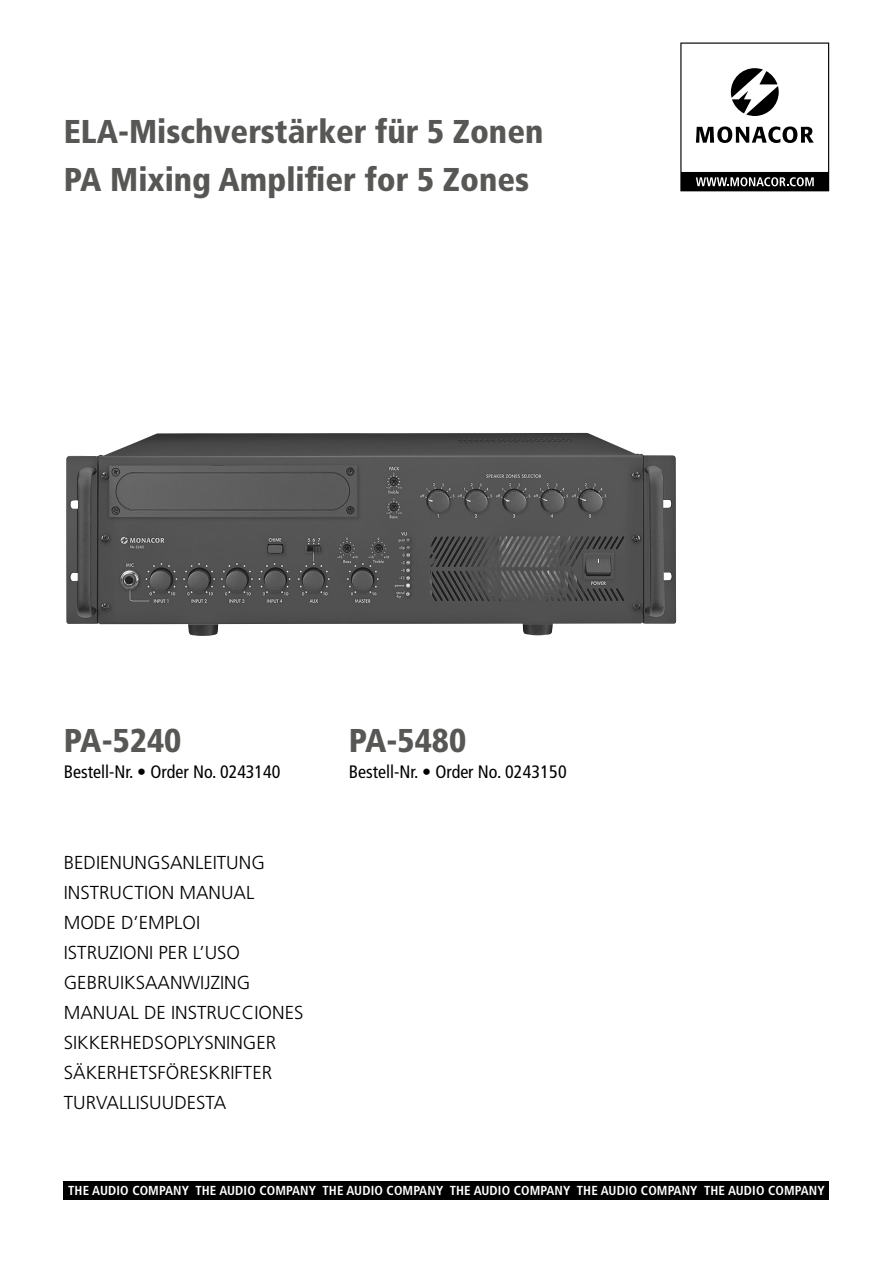
<style>
.page{position:relative;width:893px;height:1263px;background:#fff}
.page>*{position:absolute;margin:0;border:0;box-sizing:border-box;transform-origin:0 0}
.Artikel{font:900 condensed 33px "Frutiger LT Pro";color:#575756}
.BDA{font:300 18.75px "Frutiger LT Pro";color:#000}
.Best_-Nr{font:condensed 18px "Frutiger LT Pro";color:#000}
.t1{font:700 condensed 13.05px "Frutiger LT Pro";letter-spacing:.01em;color:#fff}
</style>
<div class="page">
<svg style="left:680px;top:43px;width:149px;height:148px"></svg>
<div style="left:64px;top:1181px;width:765px;height:18px;background:#000"></div>
<img style="left:66px;top:433px;width:610px;height:203px">
<p class="Artikel" style="left:64px;top:111px;width:481px">ELA-Mischverstärker für 5 Zonen</p>
<p class="Artikel" style="left:64px;top:160px;width:467px">PA Mixing Amplifier for 5 Zones</p>
<p class="Artikel" style="left:64px;top:721px;width:119px">PA-5240</p>
<p class="Best_-Nr" style="left:64px;top:761px;width:218px">Bestell-Nr. • Order No. 0243140</p>
<p class="BDA" style="left:64px;top:851px;width:203px">BEDIENUNGSANLEITUNG</p>
<p class="BDA" style="left:64px;top:881px;width:192px">INSTRUCTION MANUAL</p>
<p class="BDA" style="left:64px;top:911px;width:138px">MODE D’EMPLOI</p>
<p class="BDA" style="left:64px;top:941px;width:178px">ISTRUZIONI PER L’USO</p>
<p class="BDA" style="left:64px;top:971px;width:188px">GEBRUIKSAANWIJZING</p>
<p class="BDA" style="left:64px;top:1001px;width:241px">MANUAL DE INSTRUCCIONES</p>
<p class="BDA" style="left:64px;top:1031px;width:214px">SIKKERHEDSOPLYSNINGER</p>
<p class="BDA" style="left:64px;top:1061px;width:210px">SÄKERHETSFÖRESKRIFTER</p>
<p class="BDA" style="left:64px;top:1091px;width:164px">TURVALLISUUDESTA</p>
<p class="Artikel" style="left:349px;top:721px;width:119px">PA-5480</p>
<p class="Best_-Nr" style="left:349px;top:761px;width:220px">Bestell-Nr. • Order No. 0243150</p>
<p class="t1" style="left:68px;top:1182px;width:758px">THE AUDIO COMPANY THE AUDIO COMPANY THE AUDIO COMPANY THE AUDIO COMPANY THE AUDIO COMPANY THE AUDIO COMPANY</p>
</div>
